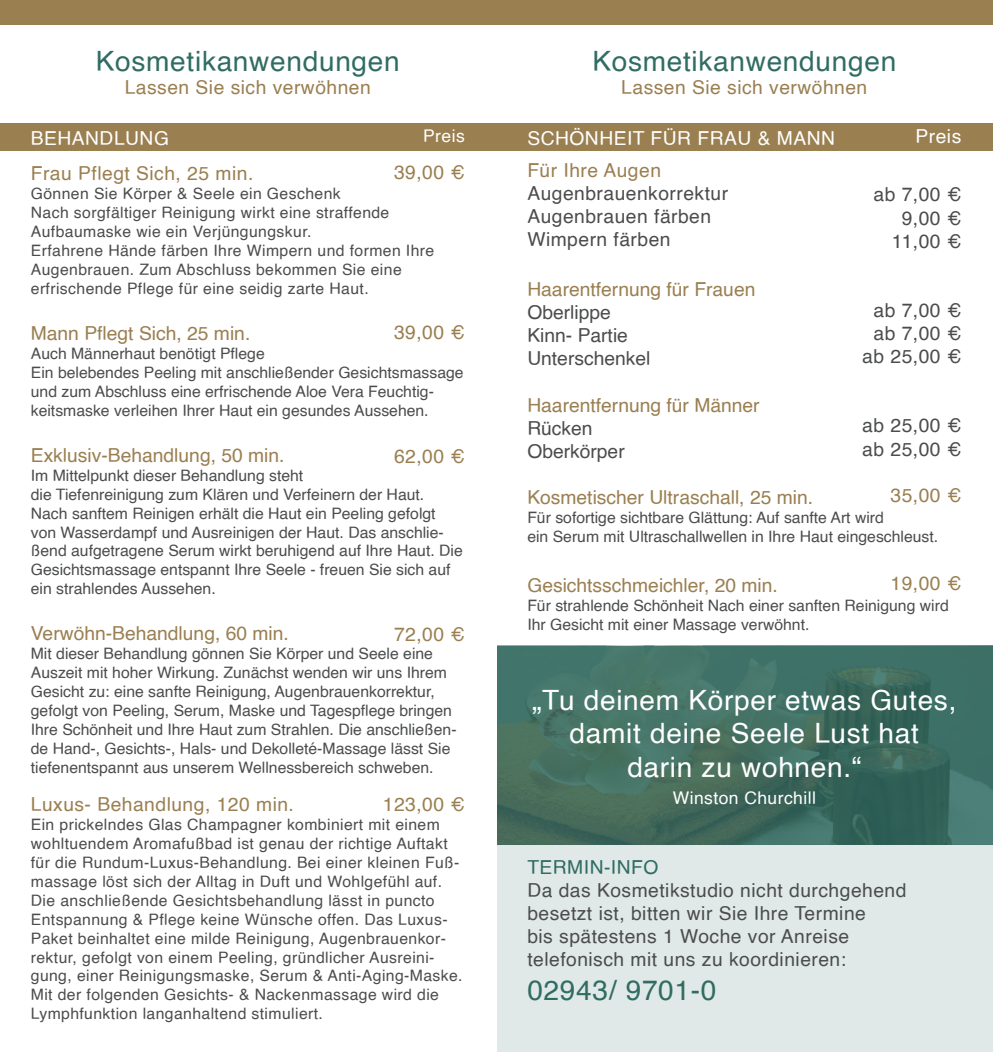
<style>
.page{position:relative;width:993px;height:1052px;background:#fff}
.page>*{position:absolute;margin:0;border:0;box-sizing:border-box;transform-origin:0 0}
.t1{font:28px/33.6px "Helvetica";letter-spacing:.025em;color:#fff;text-align:center}
.t2{font:28px "Helvetica";letter-spacing:.025em;color:#306c63}
.t3{font:19.25px/23.1px "Helvetica";letter-spacing:.025em;color:#4b4c4d}
.t4{font:19.25px "Helvetica";color:#9a7f51}
.t5{font:19.25px "Helvetica";letter-spacing:.025em;color:#9a7f51}
.t6{font:19.25px/23.1px "Helvetica";color:#4b4c4d}
.t7{font:19.25px "Helvetica";letter-spacing:.025em;color:#fff}
.t8{font:19.25px "Helvetica";letter-spacing:.025em;color:#306c63}
.t9{font:17.5px "Helvetica";letter-spacing:.025em;color:#fff}
.t10{font:15.75px/18.9px "Helvetica";color:#4b4c4d}
.t11{font:15.75px/18.9px "Helvetica";letter-spacing:.025em;color:#4b4c4d}
</style>
<div class="page">
<div style="left:0;top:123px;width:992px;height:27px;background:#9a7f51"></div>
<svg style="left:497px;top:646px;width:495px;height:199px;background:#406d61"></svg>
<div style="left:497px;top:845px;width:495px;height:207px;background:#e0e9e7"></div>
<div style="left:0;top:0;width:992px;height:25px;background:#9a7f51"></div>
<h1 class="t2" style="left:96px;top:39px;width:305px">Kosmetikanwendungen</h1>
<p class="t5" style="left:125px;top:72px;width:247px">Lassen Sie sich verwöhnen</p>
<p class="t7" style="left:31px;top:123px;width:140px">BEHANDLUNG</p>
<p class="t5" style="left:31px;top:159px;width:224px">Frau Pflegt Sich, 25 min.</p>
<p class="t11" style="left:31px;top:185px;width:405px">Gönnen Sie Körper &amp; Seele ein Geschenk<br>Nach sorgfältiger Reinigung wirkt eine straffende Aufbaumaske wie ein Verjüngungskur.<br>Erfahrene Hände färben Ihre Wimpern und formen Ihre Augenbrauen. Zum Abschluss bekommen Sie eine erfrischende Pflege für eine seidig zarte Haut.</p>
<p class="t4" style="left:31px;top:318px;width:221px">Mann Pflegt Sich, 25 min.</p>
<p class="t10" style="left:31px;top:344px;width:434px">Auch Männerhaut benötigt Pflege<br>Ein belebendes Peeling mit anschließender Gesichtsmassage und zum Abschluss eine erfrischende Aloe Vera Feuchtig&shy;keitsmaske verleihen Ihrer Haut ein gesundes Aussehen.</p>
<p class="t4" style="left:31px;top:440px;width:255px">Exklusiv-Behandlung, 50 min.</p>
<p class="t10" style="left:31px;top:466px;width:433px">Im Mittelpunkt dieser Behandlung steht<br>die Tiefenreinigung zum Klären und Verfeinern der Haut.<br>Nach sanftem Reinigen erhält die Haut ein Peeling gefolgt von Wasserdampf und Ausreinigen der Haut. Das anschlie&shy;ßend aufgetragene Serum wirkt beruhigend auf Ihre Haut. Die Gesichtsmassage entspannt Ihre Seele - freuen Sie sich auf ein strahlendes Aussehen.</p>
<p class="t4" style="left:31px;top:619px;width:259px">Verwöhn-Behandlung, 60 min.</p>
<p class="t10" style="left:31px;top:645px;width:427px">Mit dieser Behandlung gönnen Sie Körper und Seele eine Auszeit mit hoher Wirkung. Zunächst wenden wir uns Ihrem Gesicht zu: eine sanfte Reinigung, Augenbrauenkorrektur, gefolgt von Peeling, Serum, Maske und Tagespflege bringen Ihre Schönheit und Ihre Haut zum Strahlen. Die anschließen&shy;de Hand-, Gesichts-, Hals- und Dekolleté-Massage lässt Sie tiefenentspannt aus unserem Wellnessbereich schweben.</p>
<p class="t5" style="left:31px;top:789px;width:264px">Luxus- Behandlung, 120 min.</p>
<p class="t11" style="left:31px;top:815px;width:433px">Ein prickelndes Glas Champagner kombiniert mit einem wohltuendem Aromafußbad ist genau der richtige Auftakt für die Rundum-Luxus-Behandlung. Bei einer kleinen Fuß&shy;massage löst sich der Alltag in Duft und Wohlgefühl auf.<br>Die anschließende Gesichtsbehandlung lässt in puncto Entspannung &amp; Pflege keine Wünsche offen. Das Luxus-Paket beinhaltet eine milde Reinigung, Augenbrauenkor&shy;rektur, gefolgt von einem Peeling, gründlicher Ausreini&shy;gung, einer Reinigungsmaske, Serum &amp; Anti-Aging-Maske.<br>Mit der folgenden Gesichts- &amp; Nackenmassage wird die Lymphfunktion langanhaltend stimuliert.</p>
<p class="t9" style="left:423px;top:122px;width:43px">Preis</p>
<p class="t4" style="left:394px;top:157px;width:72px">39,00 €</p>
<p class="t4" style="left:394px;top:317px;width:72px">39,00 €</p>
<p class="t4" style="left:394px;top:441px;width:72px">62,00 €</p>
<p class="t4" style="left:394px;top:619px;width:72px">72,00 €</p>
<p class="t4" style="left:383px;top:790px;width:83px">123,00 €</p>
<h1 class="t2" style="left:592px;top:39px;width:305px">Kosmetikanwendungen</h1>
<p class="t5" style="left:621px;top:72px;width:247px">Lassen Sie sich verwöhnen</p>
<p class="t7" style="left:527px;top:123px;width:309px">SCHÖNHEIT FÜR FRAU &amp; MANN</p>
<p class="t5" style="left:527px;top:155px;width:135px">Für Ihre Augen</p>
<p class="t3" style="left:527px;top:182px;width:202px">Augenbrauenkorrektur<br>Augenbrauen färben<br>Wimpern färben</p>
<p class="t4" style="left:527px;top:274px;width:229px">Haarentfernung für Frauen</p>
<p class="t6" style="left:527px;top:301px;width:125px">Oberlippe<br>Kinn- Partie<br>Unterschenkel</p>
<p class="t4" style="left:527px;top:390px;width:234px">Haarentfernung für Männer</p>
<p class="t6" style="left:527px;top:417px;width:99px">Rücken<br>Oberkörper</p>
<p class="t4" style="left:527px;top:482px;width:287px">Kosmetischer Ultraschall, 25 min.</p>
<p class="t10" style="left:527px;top:508px;width:412px">Für sofortige sichtbare Glättung: Auf sanfte Art wird<br>ein Serum mit Ultraschallwellen in Ihre Haut eingeschleust.</p>
<p class="t4" style="left:527px;top:570px;width:252px">Gesichtsschmeichler, 20 min.</p>
<p class="t10" style="left:527px;top:596px;width:423px">Für strahlende Schönheit Nach einer sanften Reinigung wird<br>Ihr Gesicht mit einer Massage verwöhnt.</p>
<p class="t7" style="left:915px;top:121px;width:47px">Preis</p>
<p class="t3" style="left:873px;top:184px;width:89px;text-align:right">ab 7,00 €<br>9,00 €<br>11,00 €</p>
<p class="t3" style="left:862px;top:299px;width:100px;text-align:center">ab 7,00 € ab 7,00 € ab 25,00 €</p>
<p class="t3" style="left:862px;top:415px;width:100px">ab 25,00 € ab 25,00 €</p>
<p class="t4" style="left:890px;top:480px;width:72px">35,00 €</p>
<p class="t4" style="left:890px;top:568px;width:72px">19,00 €</p>
<h1 class="t1" style="left:532px;top:684px;width:425px">„Tu deinem Körper etwas Gutes, damit deine Seele Lust hat<br>darin zu wohnen.“</h1>
<p class="t9" style="left:672px;top:784px;width:145px">Winston Churchill</p>
<p class="t8" style="left:527px;top:852px;width:132px">TERMIN-INFO</p>
<p class="t3" style="left:527px;top:879px;width:380px">Da das Kosmetikstudio nicht durchgehend besetzt ist, bitten wir Sie Ihre Termine<br>bis spätestens 1 Woche vor Anreise telefonisch mit uns zu koordinieren:</p>
<h1 class="t2" style="left:527px;top:968px;width:190px">02943/ 9701-0</h1>
</div>
